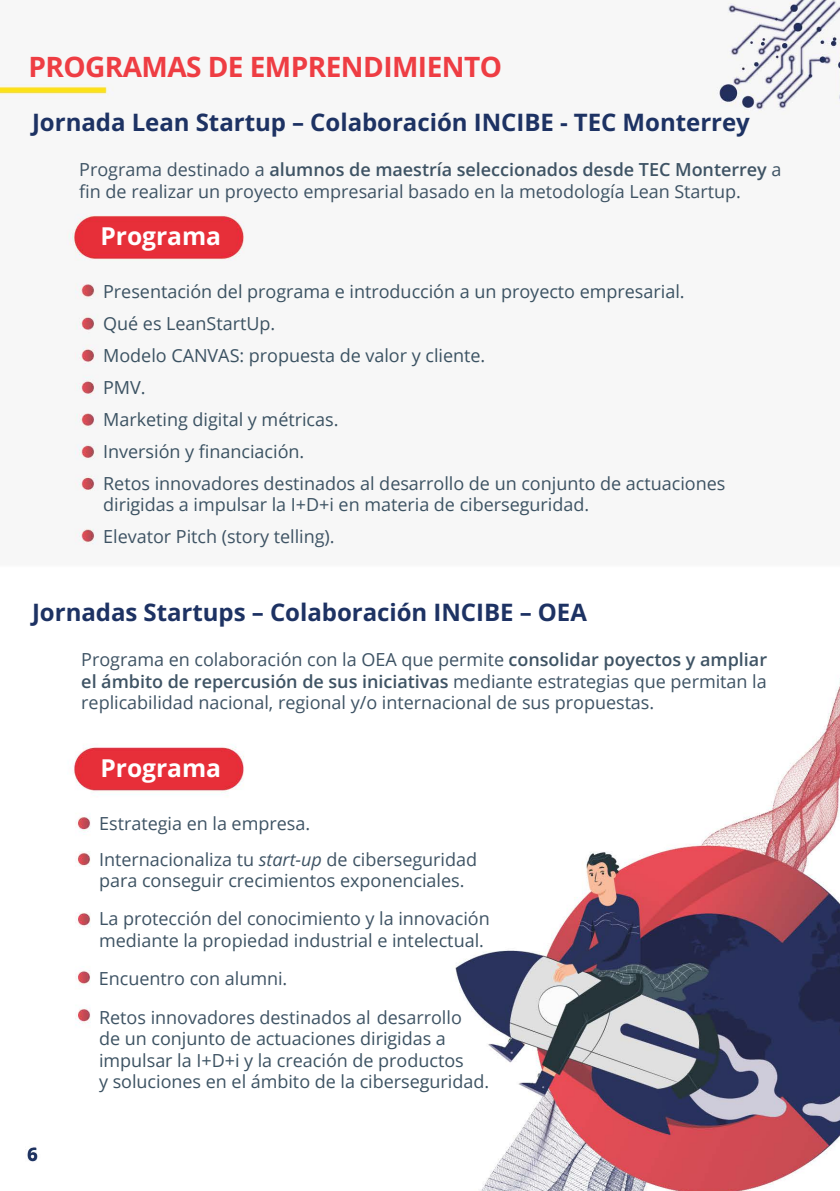
<style>
.page{position:relative;width:840px;height:1191px;background:#fff}
.page>*{position:absolute;margin:0;border:0;box-sizing:border-box;transform-origin:0 0}
.t1{font:700 28px "Open Sans";letter-spacing:-.02em;color:#ee3d43}
.t2{font:700 24.6px "Open Sans";color:#fff}
.t3{font:700 24px "Open Sans";color:#1d3263}
.t4{font:18px/21.6px "Open Sans";color:#3e5364}
.t5{font:18px/21.6px "Open Sans";color:#3c5262}
.t6{font:18px "Open Sans";color:#3b5262}
.t7{font:18px/21.6px "Open Sans";color:#3c5262}
.t8{font:600 18px "Open Sans";color:#3e5364}
.t9{font:700 18px "Open Sans";color:#1d3361}
.s1{font-weight:600}
.s2{font-style:inherit}
.s3{font-weight:400}
.s4{color:#3e5364}
.s5{font-style:italic;color:#3e5364}
</style>
<div class="page">
<img style="left:0;top:0;width:839px;height:1191px">
<p class="t1" style="left:28px;top:48px;width:475px">PROGRAMAS DE EMPRENDIMIENTO</p>
<p class="t3" style="left:32px;top:106px;width:719px">Jornada Lean Startup – Colaboración INCIBE - TEC Monterrey</p>
<p class="t4" style="left:79px;top:158px;width:703px">Programa destinado a <span class="s1">alumnos de maestría seleccionados desde TEC Monterrey</span> a fin de realizar un proyecto empresarial basado en la metodología Lean Startup.</p>
<p class="t2" style="left:100px;top:219px;width:122px">Programa</p>
<p class="t6" style="left:103px;top:279px;width:582px">Presentación del programa e introducción a un proyecto empresarial.</p>
<p class="t6" style="left:103px;top:311px;width:173px">Qué es LeanStartUp.</p>
<p class="t6" style="left:103px;top:343px;width:383px">Modelo CANVAS: propuesta de valor y cliente.</p>
<p class="t6" style="left:103px;top:375px;width:44px">PMV.</p>
<p class="t6" style="left:103px;top:407px;width:237px">Marketing digital y métricas.</p>
<p class="t6" style="left:103px;top:439px;width:202px">Inversión y financiación.</p>
<p class="t7" style="left:103px;top:472px;width:623px">Retos innovadores destinados al desarrollo de un conjunto de actuaciones <span class="s2">dirigidas a impulsar la I+D+i en materia de ciberseguridad.</span></p>
<p class="t4" style="left:103px;top:525px;width:233px">Elevator Pitch (story telling).</p>
<p class="t3" style="left:32px;top:596px;width:556px">Jornadas Startups – Colaboración INCIBE – OEA</p>
<p class="t4" style="left:81px;top:648px;width:687px">Programa en colaboración con la OEA que permite <span class="s1">consolidar poyectos y ampliar</span></p>
<p class="t8" style="left:81px;top:669px;width:686px">el ámbito de repercusión de sus iniciativas <span class="s3">mediante estrategias que permitan la</span></p>
<p class="t4" style="left:81px;top:691px;width:574px">replicabilidad nacional, regional y/o internacional de sus propuestas.</p>
<p class="t9" style="left:27px;top:1142px;width:12px">6</p>
<p class="t2" style="left:100px;top:751px;width:122px">Programa</p>
<p class="t4" style="left:99px;top:812px;width:212px">Estrategia en la empresa.</p>
<p class="t5" style="left:99px;top:848px;width:379px"><span class="s4">Internacionaliza tu</span> <span class="s5">start-up</span> <span class="s4">de ciberseguridad </span>para conseguir crecimientos exponenciales.</p>
<p class="t5" style="left:99px;top:907px;width:392px"><span class="s4">La protección del conocimiento y la innovación </span>mediante la propiedad industrial e intelectual.</p>
<p class="t4" style="left:99px;top:967px;width:190px">Encuentro con alumni.</p>
<p class="t5" style="left:99px;top:1005px;width:391px"><span class="s4">Retos innovadores destinados al desarrollo<br></span>de un conjunto de actuaciones dirigidas a impulsar la I+D+i y la creación de productos<br>y soluciones en el ámbito de la ciberseguridad.</p>
</div>
